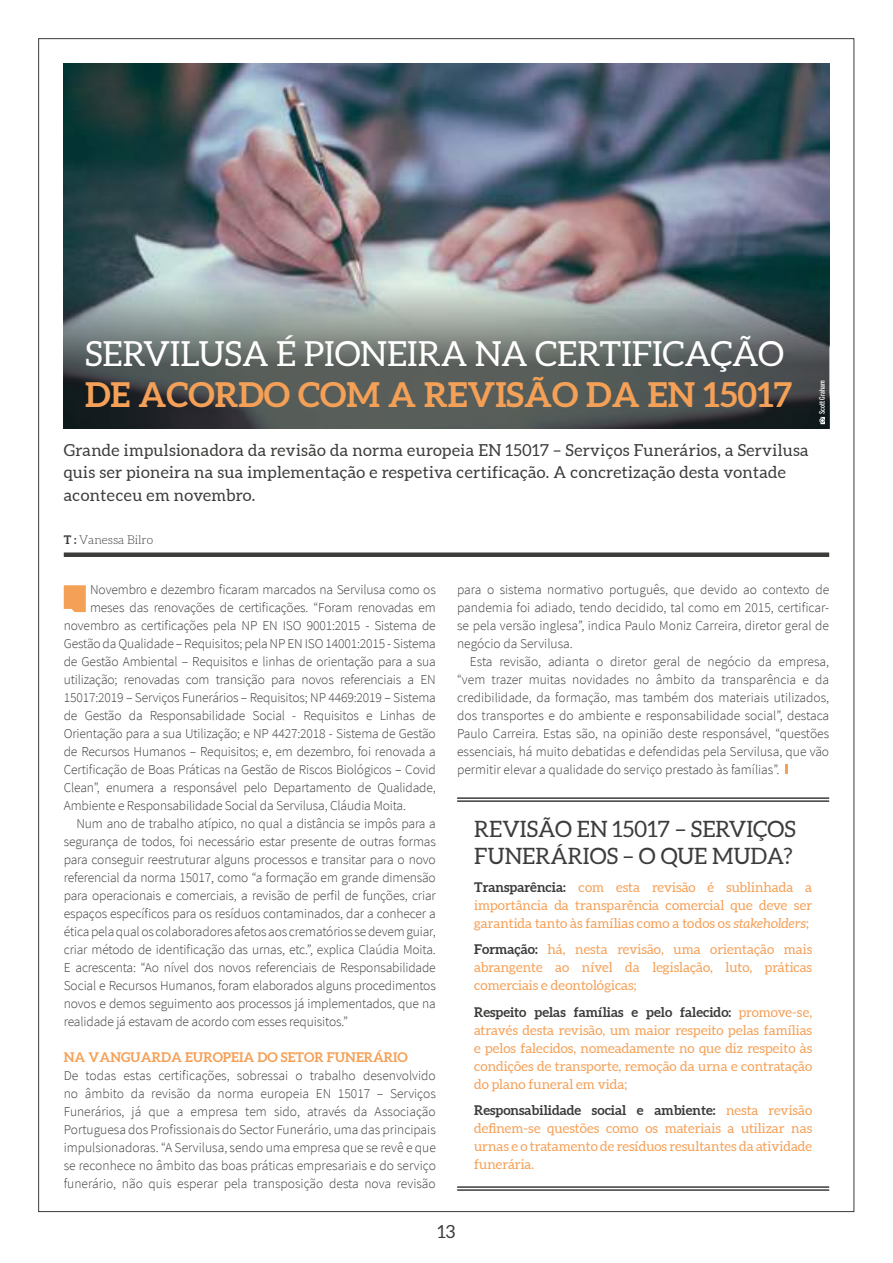
<style>
.page{position:relative;width:893px;height:1263px;background:#fff}
.page>*{position:absolute;margin:0;border:0;box-sizing:border-box;transform-origin:0 0}
.t1{font:34.5px "Aleo";color:#fff}
.t2{font:700 34.5px "Aleo";color:#f5a057}
.t3{font:22.5px/27px "Aleo";color:#3c3c3b}
.t4{font:18px "Aleo";color:#3c3c3b}
.t5{font:16.5px/22.5px "Aleo";letter-spacing:.02em;color:#3c3c3b}
.t6{font:300 13.5px/18px "Source Sans Pro";letter-spacing:-.01em;color:#3c3c3b;text-align:justify}
.t7{font:13.5px/18px "Aleo";color:#f5a057;text-align:justify}
.t8{font:700 13.5px "Aleo";color:#f5a057}
.t9{font:300 12px "Aleo";color:#3c3c3b}
.t10{font:500 7.5px "Benton Sans Comp";letter-spacing:.01em;color:#fff;scale:.94 1}
.s1{font-weight:700}
.s2{font-weight:700;color:#3c3c3b}
.s3{font-style:italic}
</style>
<div class="page">
<img style="left:64px;top:64px;width:765px;height:212px">
<svg style="left:64px;top:276px;width:765px;height:152px;background:#697170"></svg>
<svg style="left:64px;top:585px;width:22px;height:27px"></svg>
<div style="left:64px;top:552px;width:765px;height:5px;background:#3c3c3b"></div>
<svg style="left:785px;top:765px;width:3px;height:9px"></svg>
<hr style="left:457px;top:797px;width:372px;height:2px;background:#3c3c3b">
<hr style="left:457px;top:800px;width:372px;height:2px;background:#3c3c3b">
<hr style="left:457px;top:1186px;width:372px;height:2px;background:#3c3c3b">
<hr style="left:457px;top:1189px;width:372px;height:2px;background:#3c3c3b">
<svg style="left:819px;top:417px;width:6px;height:7px"></svg>
<h1 class="t1" style="left:85px;top:334px;width:701px">SERVILUSA É PIONEIRA NA CERTIFICAÇÃO</h1>
<h1 class="t2" style="left:85px;top:373px;width:709px">DE ACORDO COM A REVISÃO DA EN 15017</h1>
<p class="t10" style="left:818px;top:414px;width:38px;rotate:-90deg">Scott Graham</p>
<p class="t5" style="left:64px;top:439px;width:746px">Grande impulsionadora da revisão da norma europeia EN 15017 – Serviços Funerários, a Servilusa quis ser pioneira na sua implementação e respetiva certificação. A concretização desta vontade aconteceu em novembro.</p>
<p class="t9" style="left:64px;top:533px;width:91px"><span class="s1">T :</span> Vanessa Bilro</p>
<p class="t6" style="left:90px;top:581px;width:347px">Novembro e dezembro ficaram marcados na Servilusa como os</p>
<p class="t6" style="left:90px;top:599px;width:347px">meses das renovações de certificações. “Foram renovadas em</p>
<p class="t6" style="left:64px;top:617px;width:374px">novembro as certificações pela NP EN ISO 9001:2015 - Sistema de</p>
<p class="t6" style="left:64px;top:635px;width:374px">Gestão da Qualidade – Requisitos; pela NP EN ISO 14001:2015 - Sistema</p>
<p class="t6" style="left:64px;top:653px;width:374px">de Gestão Ambiental – Requisitos e linhas de orientação para a sua</p>
<p class="t6" style="left:64px;top:671px;width:374px">utilização; renovadas com transição para novos referenciais a EN</p>
<p class="t6" style="left:64px;top:689px;width:374px">15017:2019 – Serviços Funerários – Requisitos; NP 4469:2019 – Sistema</p>
<p class="t6" style="left:64px;top:707px;width:374px">de Gestão da Responsabilidade Social - Requisitos e Linhas de</p>
<p class="t6" style="left:64px;top:725px;width:374px">Orientação para a sua Utilização; e NP 4427:2018 - Sistema de Gestão</p>
<p class="t6" style="left:64px;top:743px;width:373px">de Recursos Humanos – Requisitos; e, em dezembro, foi renovada a</p>
<p class="t6" style="left:64px;top:761px;width:374px">Certificação de Boas Práticas na Gestão de Riscos Biológicos – Covid</p>
<p class="t6" style="left:64px;top:779px;width:374px">Clean”, enumera a responsável pelo Departamento de Qualidade,</p>
<p class="t6" style="left:64px;top:797px;width:344px">Ambiente e Responsabilidade Social da Servilusa, Cláudia Moita.</p>
<p class="t6" style="left:77px;top:815px;width:361px">Num ano de trabalho atípico, no qual a distância se impôs para a</p>
<p class="t6" style="left:64px;top:833px;width:374px">segurança de todos, foi necessário estar presente de outras formas</p>
<p class="t6" style="left:64px;top:851px;width:374px">para conseguir reestruturar alguns processos e transitar para o novo</p>
<p class="t6" style="left:64px;top:869px;width:374px">referencial da norma 15017, como “a formação em grande dimensão</p>
<p class="t6" style="left:64px;top:887px;width:374px">para operacionais e comerciais, a revisão de perfil de funções, criar</p>
<p class="t6" style="left:64px;top:905px;width:374px">espaços específicos para os resíduos contaminados, dar a conhecer a</p>
<p class="t6" style="left:64px;top:923px;width:374px">ética pela qual os colaboradores afetos aos crematórios se devem guiar,</p>
<p class="t6" style="left:64px;top:941px;width:374px">criar método de identificação das urnas, etc.”, explica Claúdia Moita.</p>
<p class="t6" style="left:64px;top:959px;width:374px">E acrescenta: “Ao nível dos novos referenciais de Responsabilidade</p>
<p class="t6" style="left:64px;top:977px;width:374px">Social e Recursos Humanos, foram elaborados alguns procedimentos</p>
<p class="t6" style="left:64px;top:995px;width:374px">novos e demos seguimento aos processos já implementados, que na</p>
<p class="t6" style="left:64px;top:1013px;width:286px">realidade já estavam de acordo com esses requisitos.”</p>
<p class="t8" style="left:64px;top:1049px;width:346px">NA VANGUARDA EUROPEIA DO SETOR FUNERÁRIO</p>
<p class="t6" style="left:64px;top:1067px;width:374px">De todas estas certificações, sobressai o trabalho desenvolvido no âmbito da revisão da norma europeia EN 15017 – Serviços Funerários, já que a empresa tem sido, através da Associação Portuguesa dos Profissionais do Sector Funerário, uma das principais impulsionadoras. “A Servilusa, sendo uma empresa que se revê e que se reconhece no âmbito das boas práticas empresariais e do serviço funerário, não quis esperar pela transposição desta nova revisão</p>
<p class="t6" style="left:457px;top:581px;width:374px">para o sistema normativo português, que devido ao contexto de pandemia foi adiado, tendo decidido, tal como em 2015, certificar&shy;se pela versão inglesa”, indica Paulo Moniz Carreira, diretor geral de negócio da Servilusa.</p>
<p class="t6" style="left:457px;top:653px;width:374px;text-indent:13px">Esta revisão, adianta o diretor geral de negócio da empresa, “vem trazer muitas novidades no âmbito da transparência e da credibilidade, da formação, mas também dos materiais utilizados, dos transportes e do ambiente e responsabilidade social”, destaca Paulo Carreira. Estas são, na opinião deste responsável, “questões essenciais, há muito debatidas e defendidas pela Servilusa, que vão permitir elevar a qualidade do serviço prestado às famílias”.</p>
<h2 class="t3" style="left:474px;top:816px;width:323px">REVISÃO EN 15017 – SERVIÇOS<br>FUNERÁRIOS – O QUE MUDA?</h2>
<p class="t7" style="left:474px;top:879px;width:340px"><span class="s2">Transparência:</span> com esta revisão é sublinhada a importância da transparência comercial que deve ser garantida tanto às famílias como a todos os <span class="s3">stakeholders</span>;</p>
<p class="t7" style="left:474px;top:941px;width:340px"><span class="s2">Formação:</span> há, nesta revisão, uma orientação mais abrangente ao nível da legislação, luto, práticas comerciais e deontológicas;</p>
<p class="t7" style="left:474px;top:1004px;width:340px"><span class="s2">Respeito pelas famílias e pelo falecido:</span> promove-se, através desta revisão, um maior respeito pelas famílias e pelos falecidos, nomeadamente no que diz respeito às condições de transporte, remoção da urna e contratação do plano funeral em vida;</p>
<p class="t7" style="left:474px;top:1102px;width:340px"><span class="s2">Responsabilidade social e ambiente:</span> nesta revisão definem-se questões como os materiais a utilizar nas urnas e o tratamento de resíduos resultantes da atividade funerária.</p>
<h3 class="t4" style="left:437px;top:1221px;width:19px">13</h3>
</div>
